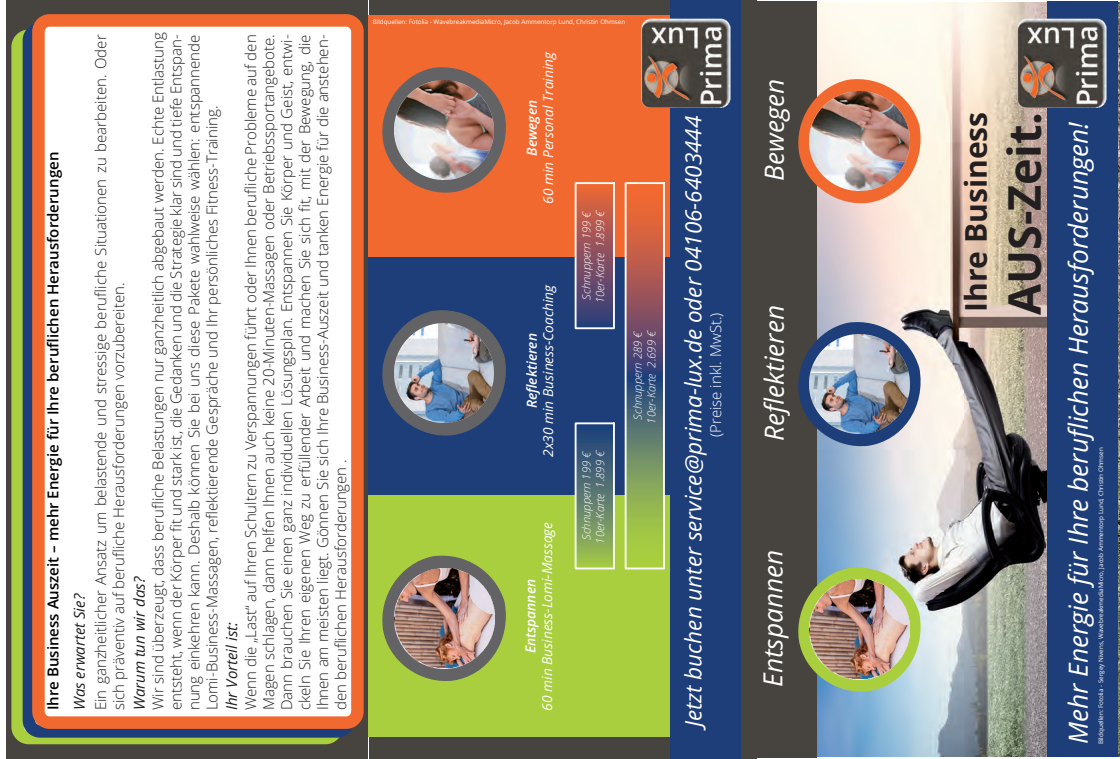
<style>
.page{position:relative;width:1120px;height:759px;background:#fff}
.page>*{position:absolute;margin:0;border:0;box-sizing:border-box;transform-origin:0 0}
.t1{font:700 45px "Open Sans";color:#231f20}
.t2{font:700 30px "Open Sans";color:#231f20}
.t3{font:italic 26.25px "Open Sans";color:#fff}
.t4{font:italic 22.5px "Open Sans";color:#fff}
.t5{font:300 15px/18px "Open Sans";color:#231f20}
.t6{font:600 15px "Open Sans";color:#000}
.t7{font:italic 15px "Open Sans";color:#231f20}
.t8{font:300 15px "Open Sans";color:#fff}
.t9{font:italic 13.75px "Open Sans";color:#fff}
.t10{font:italic 600 13.75px "Open Sans";color:#fff}
.t11{font:italic 300 11.25px/13.5px "Open Sans";color:#fff;text-align:center}
.t12{font:6.25px "Open Sans";color:#fff}
</style>
<div class="page">
<div style="left:7px;top:0;width:361px;height:758px;background:#47433f"></div>
<div style="left:11px;top:29px;width:332px;height:715px;border:12px solid #a9cf3e;border-radius:11px"></div>
<div style="left:23px;top:23px;width:331px;height:714px;border:12px solid #1d3e79;border-radius:11px"></div>
<div style="left:38px;top:20px;width:319px;height:702px;background:#fff;border-radius:11px"></div>
<div style="left:32px;top:14px;width:332px;height:714px;border:12px solid #f2692f;border-radius:11px"></div>
<div style="left:369px;top:0;width:388px;height:758px;background:#47433f"></div>
<img style="left:816px;top:2px;width:304px;height:754px">
<div style="left:740px;top:1px;width:76px;height:756px;background:#47433f"></div>
<div style="left:1046px;top:1px;width:71px;height:755px;background:#1d3e79"></div>
<img style="left:1017px;top:19px;width:89px;height:88px">
<svg style="left:798px;top:563px;width:125px;height:132px"></svg>
<svg style="left:798px;top:75px;width:125px;height:132px"></svg>
<img style="left:810px;top:91px;width:99px;height:100px">
<svg style="left:798px;top:318px;width:125px;height:131px"></svg>
<img style="left:810px;top:334px;width:99px;height:99px">
<img style="left:810px;top:579px;width:99px;height:99px">
<div style="left:368px;top:494px;width:314px;height:241px;background:#a9cf3e"></div>
<div style="left:368px;top:253px;width:314px;height:241px;background:#1d3e79"></div>
<div style="left:368px;top:15px;width:314px;height:241px;background:#f2692f"></div>
<svg style="left:382px;top:555px;width:124px;height:126px"></svg>
<svg style="left:382px;top:67px;width:124px;height:126px"></svg>
<img style="left:394px;top:80px;width:100px;height:99px">
<svg style="left:382px;top:310px;width:124px;height:126px"></svg>
<img style="left:394px;top:323px;width:100px;height:99px">
<svg style="left:575px;top:422px;width:40px;height:147px"></svg>
<svg style="left:575px;top:182px;width:40px;height:147px;background:#97636d"></svg>
<svg style="left:625px;top:182px;width:40px;height:387px"></svg>
<div style="left:669px;top:0;width:71px;height:758px;background:#1d3e79"></div>
<img style="left:641px;top:19px;width:89px;height:88px">
<img style="left:395px;top:568px;width:99px;height:99px">
<p class="t6" style="left:43px;top:710px;width:559px;rotate:-90deg">Ihre Business Auszeit – mehr Energie für Ihre beruflichen Herausforderungen</p>
<p class="t7" style="left:69px;top:710px;width:118px;rotate:-90deg">Was erwartet Sie?</p>
<p class="t5" style="left:149px;top:710px;width:679px;rotate:-90deg">Wir sind überzeugt, dass berufliche Belastungen nur ganzheitlich abgebaut werden. Echte Entlastung entsteht, wenn der Körper fit und stark ist, die Gedanken und die Strategie klar sind und tiefe Entspan&shy;nung einkehren kann. Deshalb können Sie bei uns diese Pakete wahlweise wählen: entspannende Lomi-Business-Massagen, reflektierende Gespräche und Ihr persönliches Fitness-Training.</p>
<p class="t5" style="left:91px;top:710px;width:676px;rotate:-90deg">Ein ganzheitlicher Ansatz um belastende und stressige berufliche Situationen zu bearbeiten. Oder sich präventiv auf berufliche Herausforderungen vorzubereiten.</p>
<p class="t5" style="left:241px;top:710px;width:677px;text-align:justify;rotate:-90deg">Wenn die „Last“ auf Ihren Schultern zu Verspannungen führt oder Ihnen berufliche Probleme auf den Magen schlagen, dann helfen Ihnen auch keine 20-Minuten-Massagen oder Betriebssportangebote.<br>Dann brauchen Sie einen ganz individuellen Lösungsplan. Entspannen Sie Körper und Geist, entwi&shy;ckeln Sie Ihren eigenen Weg zu erfüllender Arbeit und machen Sie sich fit, mit der Bewegung, die Ihnen am meisten liegt. Gönnen Sie sich Ihre Business-Auszeit und tanken Energie für die anstehen&shy;den beruflichen Herausforderungen .</p>
<p class="t7" style="left:129px;top:710px;width:135px;rotate:-90deg">Warum tun wir das?</p>
<p class="t7" style="left:222px;top:710px;width:89px;rotate:-90deg">Ihr Vorteil ist:</p>
<p class="t12" style="left:373px;top:17px;width:254px">Bildquellen: Fotolia - WavebreakmediaMicro, Jacob Ammentorp Lund, Christin Ohmsen</p>
<p class="t9" style="left:539px;top:204px;width:155px;rotate:-90deg">60 min Personal Training</p>
<p class="t10" style="left:522px;top:156px;width:57px;rotate:-90deg">Bewegen</p>
<p class="t9" style="left:539px;top:457px;width:175px;rotate:-90deg">2x30 min Business-Coaching</p>
<p class="t10" style="left:522px;top:408px;width:77px;rotate:-90deg">Reflektieren</p>
<p class="t9" style="left:537px;top:710px;width:190px;rotate:-90deg">60 min Business-Lomi-Massage</p>
<p class="t10" style="left:521px;top:653px;width:76px;rotate:-90deg">Entspannen</p>
<p class="t11" style="left:579px;top:303px;width:95px;rotate:-90deg">Schnuppern 199 €<br>10er-Karte 1.899 €</p>
<p class="t11" style="left:579px;top:543px;width:95px;rotate:-90deg">Schnuppern 199 €<br>10er-Karte 1.899 €</p>
<p class="t11" style="left:630px;top:423px;width:95px;rotate:-90deg">Schnuppern 289 €<br>10er-Karte 2.699 €</p>
<h3 class="t4" style="left:678px;top:727px;width:612px;rotate:-90deg">Jetzt buchen unter service@prima-lux.de oder 04106-6403444</h3>
<p class="t8" style="left:705px;top:437px;width:126px;rotate:-90deg">(Preise inkl. MwSt.)</p>
<h3 class="t3" style="left:756px;top:181px;width:103px;rotate:-90deg">Bewegen</h3>
<h3 class="t3" style="left:756px;top:440px;width:137px;rotate:-90deg">Reflektieren</h3>
<h3 class="t3" style="left:755px;top:686px;width:138px;rotate:-90deg">Entspannen</h3>
<h2 class="t2" style="left:954px;top:312px;width:201px;rotate:-90deg">Ihre Business</h2>
<h1 class="t1" style="left:992px;top:315px;width:205px;rotate:-90deg">AUS-Zeit.</h1>
<h3 class="t3" style="left:1060px;top:743px;width:623px;rotate:-90deg">Mehr Energie für Ihre beruflichen Herausforderungen!</h3>
<p class="t12" style="left:1096px;top:744px;width:298px;rotate:-90deg">Bildquellen: Fotolia - Sergey Nivens, WavebreakmediaMicro, Jacob Ammentorp Lund, Christin Ohmsen</p>
</div>
